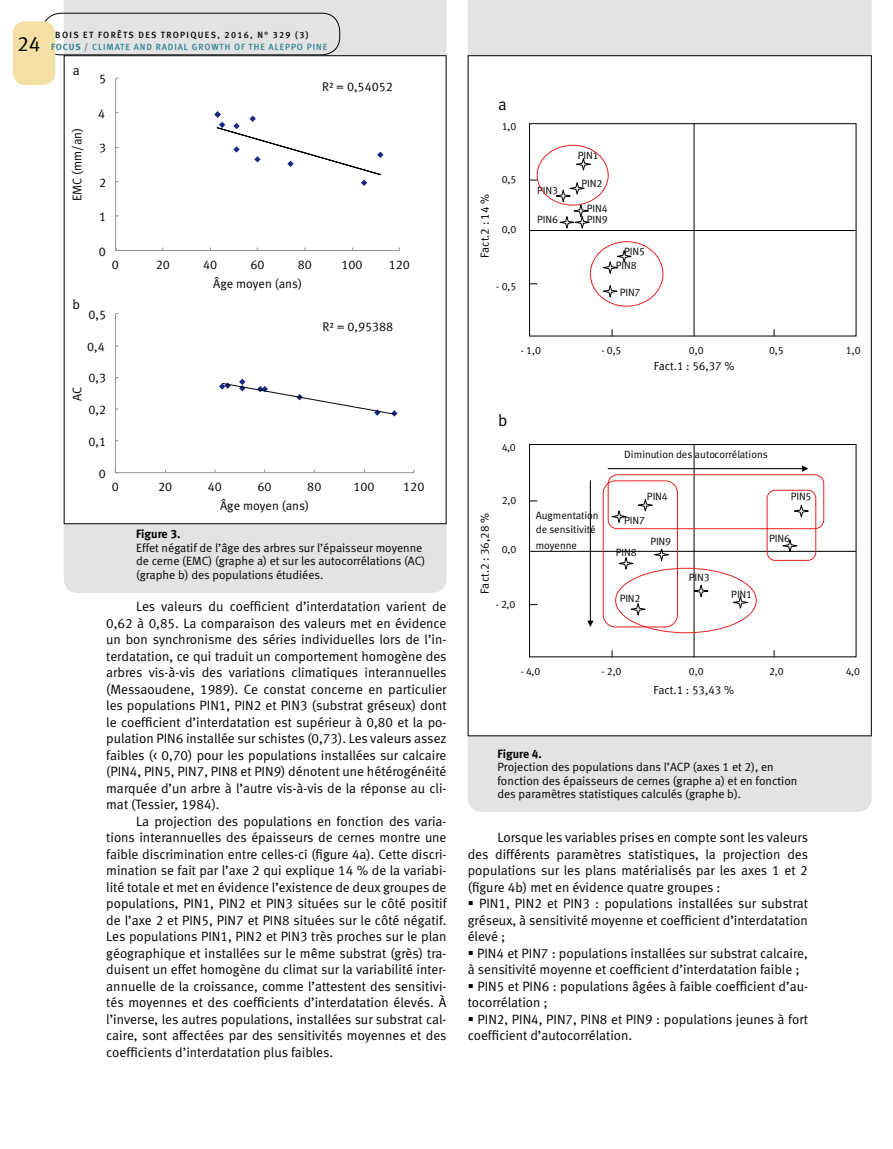
<style>
.page{position:relative;width:893px;height:1149px;background:#fff}
.page>*{position:absolute;margin:0;border:0;box-sizing:border-box;transform-origin:0 0}
.t1{font:21px "Meta Normal LF";color:#000}
.t2{font:16.65px "Meta Normal LF";color:#000}
.t3{font:13.5px/16.5px "Meta Normal LF";color:#000;text-align:justify}
.t4{font:12.6px "Meta Normal LF";color:#010305}
.t5{font:12px/13.5px "Meta Normal LF";color:#000}
.t6{font:12px "Meta Bold LF";color:#000}
.t7{font:11.7px "Meta Normal LF";letter-spacing:-.005em;color:#000}
.t8{font:10.65px/15px "Meta Normal LF";color:#000}
.t9{font:9px/12px "Meta Medium LF";letter-spacing:.1em;color:#000}
.s1{font-family:"Meta Bold LF";color:#2d858e}
.s2{color:#2d858e}
</style>
<div class="page">
<div style="left:64px;top:0;width:382px;height:592px;background:#e3e3e4"></div>
<div style="left:468px;top:0;width:404px;height:811px;background:#e3e3e4"></div>
<div style="left:468px;top:56px;width:403px;height:679px;background:#fff"></div>
<svg style="left:529px;top:123px;width:328px;height:214px"></svg>
<svg style="left:529px;top:144px;width:135px;height:193px"></svg>
<svg style="left:529px;top:444px;width:328px;height:213px"></svg>
<svg style="left:587px;top:480px;width:6px;height:146px"></svg>
<svg style="left:602px;top:465px;width:222px;height:192px"></svg>
<div style="left:43px;top:13px;width:297px;height:42px;border:1px solid #000;border-radius:18px"></div>
<div style="left:13px;top:21px;width:42px;height:64px;background:#f4dfa5;border-radius:13px"></div>
<div style="left:64px;top:56px;width:382px;height:467px;background:#fff"></div>
<hr style="left:115px;top:314px;width:1px;height:158px;background:#989895">
<hr style="left:115px;top:472px;width:299px;height:1px;background:#989895">
<svg style="left:219px;top:378px;width:179px;height:38px"></svg>
<hr style="left:115px;top:78px;width:1px;height:172px;background:#989895">
<hr style="left:116px;top:250px;width:283px;height:1px;background:#989895">
<svg style="left:214px;top:111px;width:169px;height:75px"></svg>
<h1 class="t1" style="left:17px;top:32px;width:25px">24</h1>
<p class="t9" style="left:51px;top:28px;width:278px;text-indent:4px">BOIS ET FORÊTS DES TROPIQUES, 2016, N° 329 (3)<br><span class="s1">FOCUS /</span> <span class="s2">CLIMATE AND RADIAL GROWTH OF THE ALEPPO PINE</span></p>
<p class="t4" style="left:72px;top:61px;width:9px">A</p>
<p class="t3" style="left:73px;top:62px;width:9px">a</p>
<p class="t4" style="left:70px;top:201px;width:75px;rotate:-90deg">EMC (mm/an)</p>
<p class="t4" style="left:99px;top:72px;width:9px">5</p>
<p class="t4" style="left:98px;top:106px;width:9px">4</p>
<p class="t4" style="left:99px;top:140px;width:9px">3</p>
<p class="t4" style="left:99px;top:175px;width:9px">2</p>
<p class="t4" style="left:99px;top:209px;width:9px">1</p>
<p class="t4" style="left:99px;top:244px;width:9px">0</p>
<p class="t4" style="left:322px;top:79px;width:72px">R² = 0,54052</p>
<p class="t4" style="left:112px;top:257px;width:9px">0</p>
<p class="t4" style="left:156px;top:257px;width:16px">20</p>
<p class="t4" style="left:203px;top:257px;width:16px">40</p>
<p class="t4" style="left:250px;top:257px;width:16px">60</p>
<p class="t4" style="left:298px;top:257px;width:16px">80</p>
<p class="t4" style="left:341px;top:257px;width:23px">100</p>
<p class="t4" style="left:389px;top:257px;width:23px">120</p>
<p class="t4" style="left:213px;top:276px;width:90px">Âge moyen (ans)</p>
<p class="t3" style="left:73px;top:295px;width:9px">b</p>
<p class="t4" style="left:72px;top:297px;width:9px">B</p>
<p class="t4" style="left:88px;top:307px;width:19px">0,5</p>
<p class="t4" style="left:87px;top:339px;width:19px">0,4</p>
<p class="t4" style="left:88px;top:371px;width:19px">0,3</p>
<p class="t4" style="left:70px;top:400px;width:16px;rotate:-90deg">AC</p>
<p class="t4" style="left:88px;top:402px;width:19px">0,2</p>
<p class="t4" style="left:88px;top:434px;width:19px">0,1</p>
<p class="t4" style="left:99px;top:466px;width:9px">0</p>
<p class="t4" style="left:323px;top:319px;width:72px">R² = 0,95388</p>
<p class="t4" style="left:112px;top:479px;width:9px">0</p>
<p class="t4" style="left:158px;top:479px;width:16px">20</p>
<p class="t4" style="left:208px;top:479px;width:16px">40</p>
<p class="t4" style="left:258px;top:479px;width:16px">60</p>
<p class="t4" style="left:307px;top:479px;width:16px">80</p>
<p class="t4" style="left:353px;top:479px;width:23px">100</p>
<p class="t4" style="left:403px;top:479px;width:23px">120</p>
<p class="t4" style="left:220px;top:498px;width:90px">Âge moyen (ans)</p>
<p class="t6" style="left:136px;top:527px;width:46px">Figure 3.</p>
<p class="t5" style="left:136px;top:540px;width:291px">Effet négatif de l’âge des arbres sur l’épaisseur moyenne de cerne (EMC) (graphe a) et sur les autocorrélations (AC) (graphe b) des populations étudiées.</p>
<p class="t3" style="left:106px;top:597px;width:342px;text-indent:30px">Les valeurs du coefficient d’interdatation varient de 0,62 à 0,85. La comparaison des valeurs met en évidence un bon synchronisme des séries individuelles lors de l’in&shy;terdatation, ce qui traduit un comportement homogène des arbres vis-à-vis des variations climatiques interannuelles (Messaoudene, 1989). Ce constat concerne en particulier les populations PIN1, PIN2 et PIN3 (substrat gréseux) dont le coefficient d’interdatation est supérieur à 0,80 et la po&shy;pulation PIN6 installée sur schistes (0,73). Les valeurs assez faibles (&lt; 0,70) pour les populations installées sur calcaire (PIN4, PIN5, PIN7, PIN8 et PIN9) dénotent une hétérogénéité marquée d’un arbre à l’autre vis-à-vis de la réponse au cli&shy;mat (Tessier, 1984).</p>
<p class="t3" style="left:106px;top:812px;width:342px;text-indent:30px">La projection des populations en fonction des varia&shy;tions interannuelles des épaisseurs de cernes montre une faible discrimination entre celles-ci (figure 4a). Cette discri&shy;mination se fait par l’axe 2 qui explique 14 % de la variabi&shy;lité totale et met en évidence l’existence de deux groupes de populations, PIN1, PIN2 et PIN3 situées sur le côté positif de l’axe 2 et PIN5, PIN7 et PIN8 situées sur le côté négatif.<br>Les populations PIN1, PIN2 et PIN3 très proches sur le plan géographique et installées sur le même substrat (grès) tra&shy;duisent un effet homogène du climat sur la variabilité inter&shy;annuelle de la croissance, comme l’attestent des sensitivi&shy;tés moyennes et des coefficients d’interdatation élevés. À l’inverse, les autres populations, installées sur substrat cal&shy;caire, sont affectées par des sensitivités moyennes et des coefficients d’interdatation plus faibles.</p>
<p class="t2" style="left:498px;top:94px;width:10px">a</p>
<p class="t8" style="left:502px;top:119px;width:16px">1,0</p>
<p class="t7" style="left:478px;top:258px;width:65px;rotate:-90deg">Fact.2 : 14 %</p>
<p class="t8" style="left:502px;top:172px;width:16px">0,5</p>
<p class="t8" style="left:502px;top:221px;width:16px">0,0</p>
<p class="t8" style="left:496px;top:279px;width:22px">- 0,5</p>
<p class="t8" style="left:537px;top:182px;width:22px">PIN3</p>
<p class="t8" style="left:578px;top:147px;width:23px">PIN1</p>
<p class="t8" style="left:581px;top:176px;width:22px">PIN2</p>
<p class="t8" style="left:587px;top:200px;width:22px">PIN4</p>
<p class="t8" style="left:537px;top:212px;width:22px">PIN6</p>
<p class="t8" style="left:587px;top:212px;width:22px">PIN9</p>
<p class="t8" style="left:616px;top:244px;width:31px;line-height:14.4px;text-indent:8px">PIN5<br>PIN8</p>
<p class="t8" style="left:620px;top:284px;width:22px">PIN7</p>
<p class="t8" style="left:521px;top:342px;width:22px">- 1,0</p>
<p class="t8" style="left:601px;top:342px;width:22px">- 0,5</p>
<p class="t8" style="left:769px;top:342px;width:16px">0,5</p>
<p class="t8" style="left:846px;top:342px;width:16px">1,0</p>
<p class="t7" style="left:654px;top:359px;width:82px">Fact.1 : 56,37 %</p>
<p class="t8" style="left:689px;top:342px;width:16px">0,0</p>
<p class="t2" style="left:498px;top:410px;width:11px">b</p>
<p class="t8" style="left:502px;top:439px;width:16px">4,0</p>
<p class="t7" style="left:478px;top:593px;width:82px;rotate:-90deg">Fact.2 : 36,28 %</p>
<p class="t8" style="left:502px;top:493px;width:16px">2,0</p>
<p class="t8" style="left:502px;top:542px;width:16px">0,0</p>
<p class="t8" style="left:496px;top:596px;width:21px">- 2,0</p>
<p class="t8" style="left:536px;top:507px;width:64px">Augmentation de sensitivité moyenne</p>
<p class="t8" style="left:624px;top:447px;width:145px">Diminution des autocorrélations</p>
<p class="t8" style="left:647px;top:488px;width:22px">PIN4</p>
<p class="t8" style="left:650px;top:533px;width:22px">PIN9</p>
<p class="t8" style="left:769px;top:530px;width:22px">PIN6</p>
<p class="t8" style="left:791px;top:488px;width:22px">PIN5</p>
<p class="t8" style="left:624px;top:513px;width:22px">PIN7</p>
<p class="t8" style="left:616px;top:544px;width:22px">PIN8</p>
<p class="t8" style="left:620px;top:590px;width:22px">PIN2</p>
<p class="t8" style="left:689px;top:569px;width:22px">PIN3</p>
<p class="t8" style="left:731px;top:586px;width:22px">PIN1</p>
<p class="t8" style="left:521px;top:663px;width:21px">- 4,0</p>
<p class="t8" style="left:601px;top:663px;width:22px">- 2,0</p>
<p class="t8" style="left:769px;top:663px;width:16px">2,0</p>
<p class="t8" style="left:846px;top:663px;width:16px">4,0</p>
<p class="t7" style="left:653px;top:682px;width:82px">Fact.1 : 53,43 %</p>
<p class="t8" style="left:689px;top:663px;width:16px">0,0</p>
<p class="t6" style="left:497px;top:746px;width:46px">Figure 4.</p>
<p class="t5" style="left:497px;top:760px;width:301px">Projection des populations dans l’ACP (axes 1 et 2), en fonction des épaisseurs de cernes (graphe a) et en fonction des paramètres statistiques calculés (graphe b).</p>
<p class="t3" style="left:468px;top:828px;width:342px;text-indent:30px">Lorsque les variables prises en compte sont les valeurs des différents paramètres statistiques, la projection des populations sur les plans matérialisés par les axes 1 et 2 (figure 4b) met en évidence quatre groupes :</p>
<p class="t3" style="left:468px;top:894px;width:342px">▪ PIN1, PIN2 et PIN3 : populations installées sur substrat gréseux, à sensitivité moyenne et coefficient d’interdatation élevé ;</p>
<p class="t3" style="left:468px;top:944px;width:342px">▪ PIN4 et PIN7 : populations installées sur substrat calcaire, à sensitivité moyenne et coefficient d’interdatation faible ;</p>
<p class="t3" style="left:468px;top:977px;width:342px">▪ PIN5 et PIN6 : populations âgées à faible coefficient d’au&shy;tocorrélation ;</p>
<p class="t3" style="left:468px;top:1010px;width:342px">▪ PIN2, PIN4, PIN7, PIN8 et PIN9 : populations jeunes à fort coefficient d’autocorrélation.</p>
</div>
